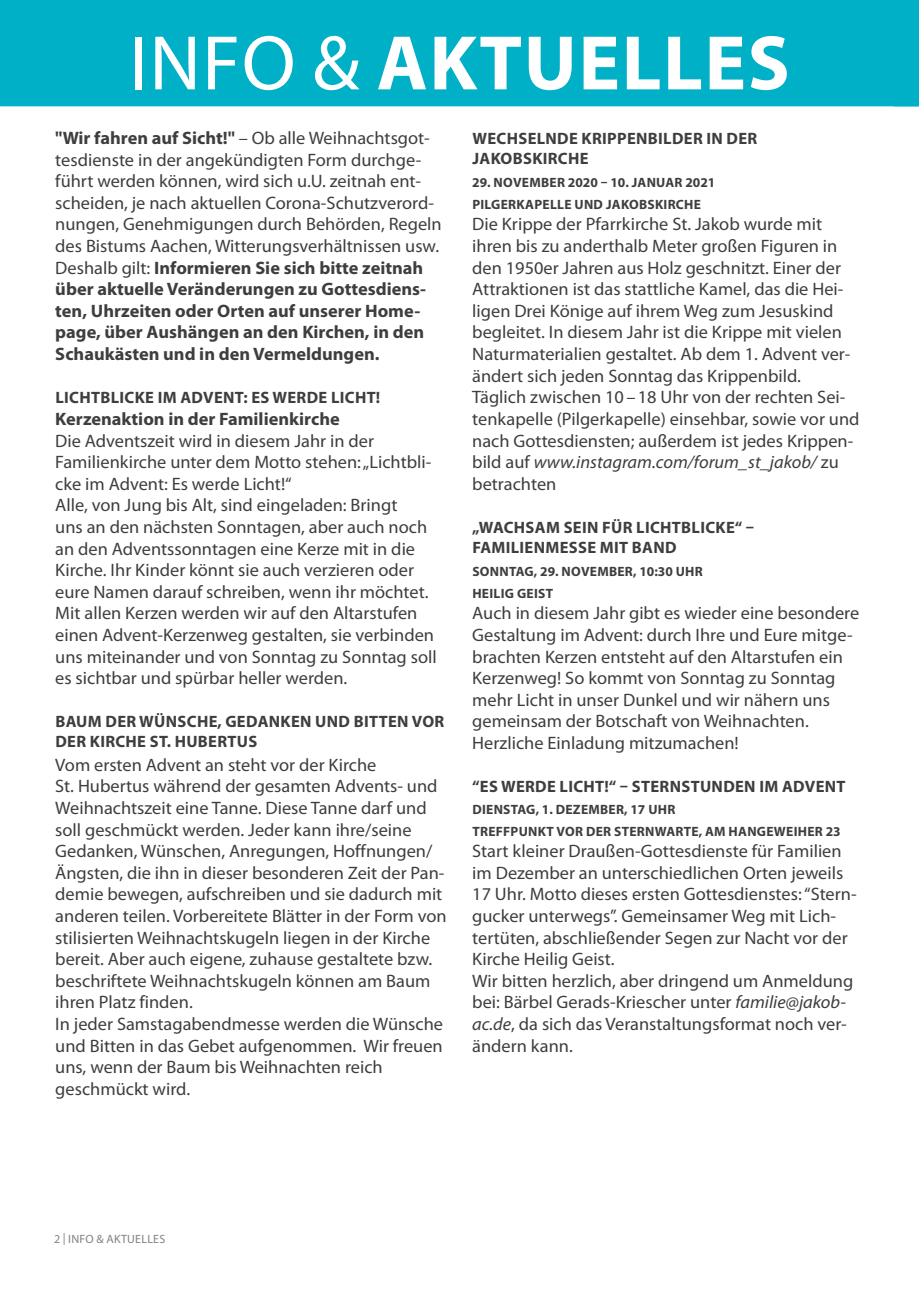
<style>
.page{position:relative;width:919px;height:1289px;background:#fff}
.page>*{position:absolute;margin:0;border:0;box-sizing:border-box;transform-origin:0 0}
.t1{font:700 78px "Myriad Pro";letter-spacing:.02em;color:#fff}
.Fließtext{font:18px/21.6px "Myriad Pro";color:#3e3e3f}
.Fließtext-2{font:700 18px "Myriad Pro";color:#3e3e3f}
.Artikel_-_Thema{font:700 16.5px/19.8px "Myriad Pro";letter-spacing:.02em;color:#3e3e3f}
.Artikel_-_Datum_u_Or{font:700 13.5px "Myriad Pro";letter-spacing:.02em;color:#3e3e3f}
.t2{font:12px "Myriad Pro";letter-spacing:.02em;color:#808285}
.s1{font-weight:400}
.s2{font-weight:700}
.s3{font-style:italic}
</style>
<div class="page">
<div style="left:0;top:0;width:918px;height:106px;background:#00b0c7"></div>
<h1 class="t1" style="left:129px;top:12px;width:662px"><span class="s1">INFO &amp;</span> AKTUELLES</h1>
<p class="Fließtext" style="left:55px;top:127px;width:388px"><span class="s2">"Wir fahren auf Sicht!"</span> – Ob alle Weihnachtsgot&shy;tesdienste in der angekündigten Form durchge&shy;führt werden können, wird sich u.U. zeitnah ent&shy;scheiden, je nach aktuellen Corona-Schutzverord&shy;nungen, Genehmigungen durch Behörden, Regeln des Bistums Aachen, Witterungsverhältnissen usw.<br>Deshalb gilt: <span class="s2">Informieren Sie sich bitte zeitnah über aktuelle Veränderungen zu Gottesdiens&shy;ten, Uhrzeiten oder Orten auf unserer Home&shy;page, über Aushängen an den Kirchen, in den Schaukästen und in den Vermeldungen.</span></p>
<p class="Artikel_-_Thema" style="left:55px;top:387px;width:326px">LICHTBLICKE IM ADVENT: ES WERDE LICHT!</p>
<p class="Fließtext-2" style="left:55px;top:407px;width:286px">Kerzenaktion in der Familienkirche</p>
<p class="Fließtext" style="left:55px;top:429px;width:377px">Die Adventszeit wird in diesem Jahr in der<br>Familienkirche unter dem Motto stehen: „Lichtbli&shy;cke im Advent: Es werde Licht!“</p>
<p class="Fließtext" style="left:55px;top:494px;width:375px">Alle, von Jung bis Alt, sind eingeladen: Bringt uns an den nächsten Sonntagen, aber auch noch an den Adventssonntagen eine Kerze mit in die Kirche. Ihr Kinder könnt sie auch verzieren oder eure Namen darauf schreiben, wenn ihr möchtet.</p>
<p class="Fließtext" style="left:55px;top:602px;width:383px">Mit allen Kerzen werden wir auf den Altarstufen einen Advent-Kerzenweg gestalten, sie verbinden uns miteinander und von Sonntag zu Sonntag soll es sichtbar und spürbar heller werden.</p>
<p class="Artikel_-_Thema" style="left:55px;top:711px;width:390px">BAUM DER WÜNSCHE, GEDANKEN UND BITTEN VOR<br>DER KIRCHE ST. HUBERTUS</p>
<p class="Fließtext" style="left:55px;top:753px;width:393px">Vom ersten Advent an steht vor der Kirche<br>St. Hubertus während der gesamten Advents- und Weihnachtszeit eine Tanne. Diese Tanne darf und soll geschmückt werden. Jeder kann ihre/seine Gedanken, Wünschen, Anregungen, Hoffnungen/ Ängsten, die ihn in dieser besonderen Zeit der Pan&shy;demie bewegen, aufschreiben und sie dadurch mit anderen teilen. Vorbereitete Blätter in der Form von stilisierten Weihnachtskugeln liegen in der Kirche bereit. Aber auch eigene, zuhause gestaltete bzw. beschriftete Weihnachtskugeln können am Baum ihren Platz finden.</p>
<p class="Fließtext" style="left:55px;top:1012px;width:389px">In jeder Samstagabendmesse werden die Wünsche und Bitten in das Gebet aufgenommen. Wir freuen uns, wenn der Baum bis Weihnachten reich geschmückt wird.</p>
<p class="Artikel_-_Thema" style="left:472px;top:128px;width:286px">WECHSELNDE KRIPPENBILDER IN DER<br>JAKOBSKIRCHE</p>
<p class="Artikel_-_Datum_u_Or" style="left:472px;top:174px;width:244px">29. NOVEMBER 2020 – 10. JANUAR 2021</p>
<p class="Artikel_-_Datum_u_Or" style="left:472px;top:195px;width:230px">PILGERKAPELLE UND JAKOBSKIRCHE</p>
<p class="Fließtext" style="left:472px;top:213px;width:379px">Die Krippe der Pfarrkirche St. Jakob wurde mit ihren bis zu anderthalb Meter großen Figuren in den 1950er Jahren aus Holz geschnitzt. Einer der Attraktionen ist das stattliche Kamel, das die Hei&shy;ligen Drei Könige auf ihrem Weg zum Jesuskind begleitet. In diesem Jahr ist die Krippe mit vielen Naturmaterialien gestaltet. Ab dem 1. Advent ver&shy;ändert sich jeden Sonntag das Krippenbild.</p>
<p class="Fließtext" style="left:472px;top:386px;width:389px">Täglich zwischen 10–18 Uhr von der rechten Sei&shy;tenkapelle (Pilgerkapelle) einsehbar, sowie vor und nach Gottesdiensten; außerdem ist jedes Krippen&shy;bild auf <span class="s3">www.instagram.com/forum_st_jakob/</span> zu betrachten</p>
<p class="Artikel_-_Thema" style="left:472px;top:517px;width:283px">„WACHSAM SEIN FÜR LICHTBLICKE“ –<br>FAMILIENMESSE MIT BAND</p>
<p class="Artikel_-_Datum_u_Or" style="left:472px;top:563px;width:232px">SONNTAG, 29. NOVEMBER, 10:30 UHR</p>
<p class="Artikel_-_Datum_u_Or" style="left:472px;top:584px;width:82px">HEILIG GEIST</p>
<p class="Fließtext" style="left:472px;top:602px;width:388px">Auch in diesem Jahr gibt es wieder eine besondere Gestaltung im Advent: durch Ihre und Eure mitge&shy;brachten Kerzen entsteht auf den Altarstufen ein Kerzenweg! So kommt von Sonntag zu Sonntag mehr Licht in unser Dunkel und wir nähern uns gemeinsam der Botschaft von Weihnachten.</p>
<p class="Fließtext" style="left:472px;top:732px;width:268px">Herzliche Einladung mitzumachen!</p>
<p class="Artikel_-_Thema" style="left:472px;top:776px;width:375px">“ES WERDE LICHT!“ – STERNSTUNDEN IM ADVENT</p>
<p class="Artikel_-_Datum_u_Or" style="left:472px;top:800px;width:204px">DIENSTAG, 1. DEZEMBER, 17 UHR</p>
<p class="Artikel_-_Datum_u_Or" style="left:472px;top:822px;width:370px">TREFFPUNKT VOR DER STERNWARTE, AM HANGEWEIHER 23</p>
<p class="Fließtext" style="left:472px;top:840px;width:386px">Start kleiner Draußen-Gottesdienste für Familien im Dezember an unterschiedlichen Orten jeweils 17 Uhr. Motto dieses ersten Gottesdienstes: “Stern&shy;gucker unterwegs”. Gemeinsamer Weg mit Lich&shy;tertüten, abschließender Segen zur Nacht vor der Kirche Heilig Geist.</p>
<p class="Fließtext" style="left:472px;top:969px;width:382px">Wir bitten herzlich, aber dringend um Anmeldung bei: Bärbel Gerads-Kriescher unter <span class="s3">familie@jakob&shy;ac.de</span>, da sich das Veranstaltungsformat noch ver&shy;ändern kann.</p>
<p class="t2" style="left:54px;top:1231px;width:113px">2 | INFO &amp; AKTUELLES</p>
</div>
